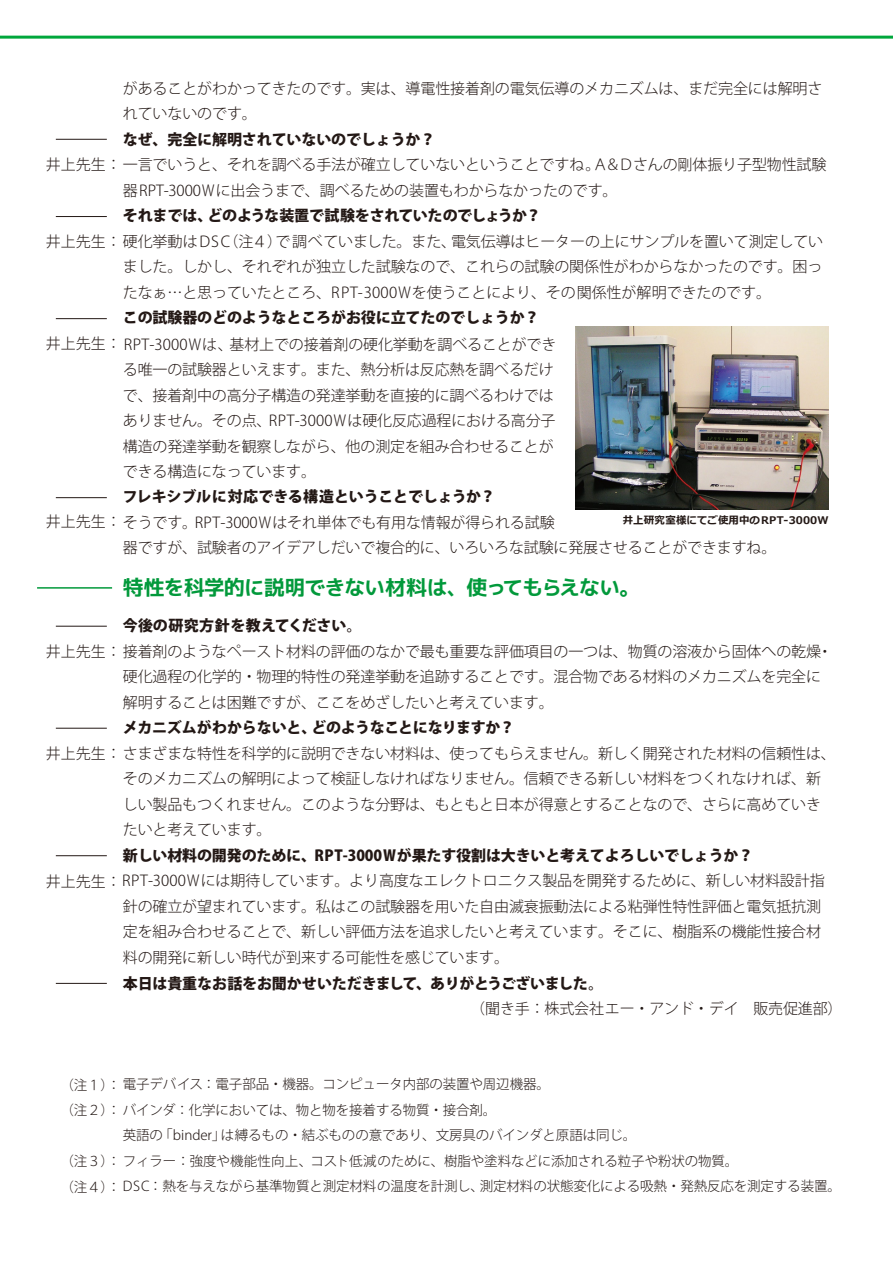
<style>
.page{position:relative;width:893px;height:1263px;background:#fff}
.page>*{position:absolute;margin:0;border:0;box-sizing:border-box;transform-origin:0 0}
.t1{font:21px "migmix 2 m bold";letter-spacing:-.05em;color:#02993b}
.t2{font:300 15px/25.5px "Koz Go Pro";letter-spacing:-.01em;color:#231815}
.t3{font:800 15px "Koz Go Pro";letter-spacing:-.01em;color:#231815}
.t4{font:800 15px "Koz Go Pro";letter-spacing:.01em;color:#231815}
.t5{font:300 13.5px/25.5px "Koz Go Pro";letter-spacing:-.01em;color:#231815}
.t6{font:700 10.5px "Meiryo";color:#231815}
</style>
<div class="page">
<hr style="left:0;top:36px;width:893px;height:3px;background:#00a73c">
<hr style="left:37px;top:587px;width:75px;height:2px;background:#02993b">
<hr style="left:56px;top:139px;width:51px;height:1px;background:#231815">
<hr style="left:56px;top:216px;width:51px;height:1px;background:#231815">
<hr style="left:56px;top:318px;width:51px;height:1px;background:#231815">
<hr style="left:56px;top:497px;width:51px;height:1px;background:#231815">
<hr style="left:56px;top:626px;width:51px;height:1px;background:#231815">
<hr style="left:56px;top:728px;width:51px;height:1px;background:#231815">
<hr style="left:56px;top:855px;width:51px;height:1px;background:#231815">
<hr style="left:56px;top:983px;width:51px;height:1px;background:#231815">
<img style="left:575px;top:326px;width:254px;height:184px">
<p class="t2" style="left:123px;top:75px;width:701px">があることがわかってきたのです。実は、導電性接着剤の電気伝導のメカニズムは、まだ完全には解明されていないのです。</p>
<p class="t3" style="left:123px;top:129px;width:314px">なぜ、完全に解明されていないのでしょうか？</p>
<p class="t2" style="left:123px;top:177px;width:496px">器RPT-3000Ｗに出会うまで、調べるための装置もわからなかったのです。</p>
<p class="t3" style="left:123px;top:206px;width:420px">それまでは、どのような装置で試験をされていたのでしょうか？</p>
<p class="t2" style="left:123px;top:254px;width:701px">ました。しかし、それぞれが独立した試験なので、これらの試験の関係性がわからなかったのです。困ったなぁ…と思っていたところ、RPT-3000Ｗを使うことにより、その関係性が解明できたのです。</p>
<p class="t3" style="left:123px;top:308px;width:418px">この試験器のどのようなところがお役に立てたのでしょうか？</p>
<p class="t2" style="left:123px;top:357px;width:434px">る唯一の試験器といえます。また、熱分析は反応熱を調べるだけで、接着剤中の高分子構造の発達挙動を直接的に調べるわけではありません。その点、RPT-3000Ｗは硬化反応過程における高分子構造の発達挙動を観察しながら、他の測定を組み合わせることができる構造になっています。</p>
<p class="t3" style="left:123px;top:487px;width:374px">フレキシブルに対応できる構造ということでしょうか？</p>
<p class="t2" style="left:123px;top:535px;width:655px">器ですが、試験者のアイデアしだいで複合的に、いろいろな試験に発展させることができますね。</p>
<p class="t2" style="left:46px;top:152px;width:782px">井上先生：一言でいうと、それを調べる手法が確立していないということですね。Ａ＆Ｄさんの剛体振り子型物性試験</p>
<p class="t2" style="left:46px;top:228px;width:779px">井上先生：硬化挙動はDSC（注４）で調べていました。また、電気伝導はヒーターの上にサンプルを置いて測定してい</p>
<p class="t2" style="left:46px;top:331px;width:512px">井上先生： RPT-3000Ｗは、基材上での接着剤の硬化挙動を調べることができ</p>
<p class="t2" style="left:46px;top:510px;width:510px">井上先生：そうです。RPT-3000Ｗはそれ単体でも有用な情報が得られる試験</p>
<p class="t6" style="left:623px;top:513px;width:207px">井上研究室様にてご使用中のRPT-3000W</p>
<h1 class="t1" style="left:123px;top:572px;width:519px">特性を科学的に説明できない材料は、使ってもらえない。</h1>
<p class="t4" style="left:123px;top:616px;width:240px">今後の研究方針を教えてください。</p>
<p class="t2" style="left:123px;top:664px;width:700px">硬化過程の化学的・物理的特性の発達挙動を追跡することです。混合物である材料のメカニズムを完全に解明することは困難ですが、ここをめざしたいと考えています。</p>
<p class="t3" style="left:123px;top:718px;width:393px">メカニズムがわからないと、どのようなことになりますか？</p>
<p class="t2" style="left:123px;top:766px;width:700px;text-align:justify">そのメカニズムの解明によって検証しなければなりません。信頼できる新しい材料をつくれなければ、新しい製品もつくれません。このような分野は、もともと日本が得意とすることなので、さらに高めていきたいと考えています。</p>
<p class="t3" style="left:123px;top:846px;width:632px">新しい材料の開発のために、RPT-3000Ｗが果たす役割は大きいと考えてよろしいでしょうか？</p>
<p class="t2" style="left:123px;top:894px;width:700px;text-align:justify">針の確立が望まれています。私はこの試験器を用いた自由滅衰振動法による粘弾性特性評価と電気抵抗測定を組み合わせることで、新しい評価方法を追求したいと考えています。そこに、樹脂系の機能性接合材料の開発に新しい時代が到来する可能性を感じています。</p>
<p class="t3" style="left:123px;top:973px;width:482px">本日は貴重なお話をお聞かせいただきまして、ありがとうございました。</p>
<p class="t2" style="left:470px;top:996px;width:374px">（聞き手：株式会社エー・アンド・デイ　販売促進部）</p>
<p class="t2" style="left:46px;top:639px;width:788px">井上先生：接着剤のようなペースト材料の評価のなかで最も重要な評価項目の一つは、物質の溶液から固体への乾燥・</p>
<p class="t2" style="left:46px;top:741px;width:792px">井上先生：さまざまな特性を科学的に説明できない材料は、使ってもらえません。新しく開発された材料の信頼性は、</p>
<p class="t2" style="left:46px;top:868px;width:780px">井上先生：RPT-3000Ｗには期待しています。より高度なエレクトロニクス製品を開発するために、新しい材料設計指</p>
<p class="t5" style="left:60px;top:1071px;width:491px">（注１）：電子デバイス：電子部品・機器。コンピュータ内部の装置や周辺機器。（注２）：バインダ：化学においては、物と物を接着する物質・接合剤。</p>
<p class="t5" style="left:60px;top:1148px;width:782px">（注３）：フィラー：強度や機能性向上、コスト低減のために、樹脂や塗料などに添加される粒子や粉状の物質。<br>（注４）： DSC：熱を与えながら基準物質と測定材料の温度を計測し、測定材料の状態変化による吸熱・発熱反応を測定する装置。</p>
<p class="t5" style="left:123px;top:1122px;width:515px">英語の「binder」は縛るもの・結ぶものの意であり、文房具のバインダと原語は同じ。</p>
</div>
